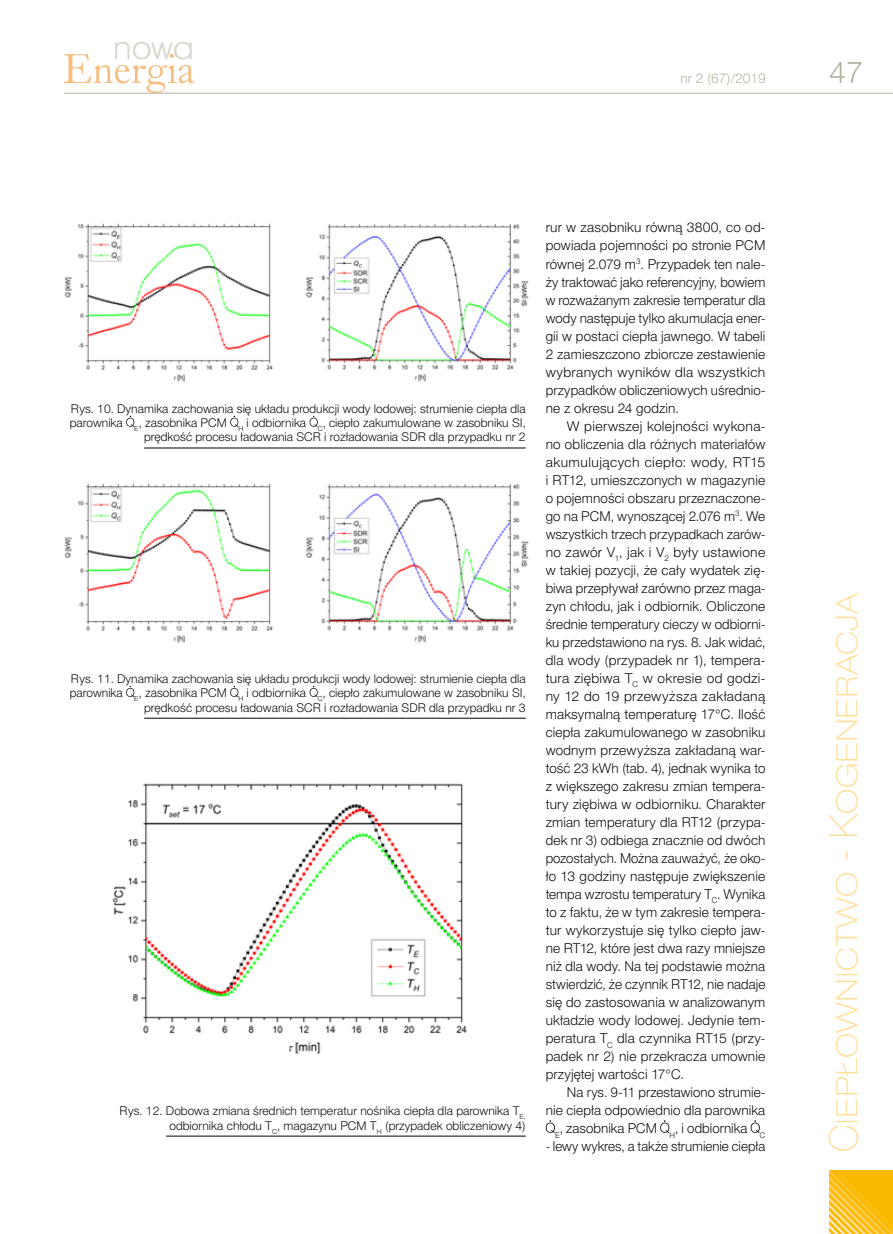
<style>
.page{position:relative;width:893px;height:1234px;background:#fff}
.page>*{position:absolute;margin:0;border:0;box-sizing:border-box;transform-origin:0 0}
.t1{font:39px "Switzer EFN Thin";color:#ffdd93}
.t2{font:30px "Switzer EFN Light";color:#b2af9b}
.t3{font:13.5px/18px "Switzer EFN Light";letter-spacing:.005em;color:#000;text-align:justify}
.t4{font:13.5px "Switzer EFN Light";color:#b2af9b}
.t5{font:12px/14.4px "Switzer EFN Light";color:#000;text-align:right}
</style>
<div class="page">
<hr style="left:64px;top:93px;width:829px;height:1px;background:#b2af9b">
<svg style="left:64px;top:42px;width:131px;height:51px"></svg>
<svg style="left:829px;top:1170px;width:64px;height:63px;background:#fbc01b"></svg>
<hr style="left:144px;top:447px;width:382px;height:1px;background:#000">
<svg style="left:126px;top:415px;width:8px;height:12px"></svg>
<svg style="left:230px;top:415px;width:8px;height:12px"></svg>
<svg style="left:310px;top:415px;width:8px;height:12px"></svg>
<hr style="left:144px;top:717px;width:382px;height:1px;background:#000">
<svg style="left:126px;top:685px;width:8px;height:12px"></svg>
<svg style="left:230px;top:685px;width:8px;height:12px"></svg>
<svg style="left:310px;top:685px;width:8px;height:12px"></svg>
<hr style="left:166px;top:1135px;width:360px;height:1px;background:#000">
<img style="left:64px;top:223px;width:209px;height:159px">
<img style="left:64px;top:483px;width:209px;height:160px">
<img style="left:306px;top:224px;width:223px;height:158px">
<img style="left:306px;top:484px;width:223px;height:159px">
<svg style="left:546px;top:1120px;width:9px;height:12px"></svg>
<svg style="left:660px;top:1120px;width:9px;height:12px"></svg>
<svg style="left:751px;top:1120px;width:9px;height:12px"></svg>
<img style="left:112px;top:783px;width:355px;height:271px">
<p class="t4" style="left:681px;top:70px;width:87px">nr 2 (67)/2019</p>
<h2 class="t2" style="left:829px;top:55px;width:36px">47</h2>
<p class="t5" style="left:70px;top:401px;width:457px">Rys. 10. Dynamika zachowania się układu produkcji wody lodowej: strumienie ciepła dla parownika <sub>E</sub>, zasobnika PCM <sub>H</sub> i odbiornika <sub>C</sub>, ciepło zakumulowane w zasobniku SI, prędkość procesu ładowania SCR i rozładowania SDR dla przypadku nr 2</p>
<p class="t5" style="left:70px;top:671px;width:457px">Rys. 11. Dynamika zachowania się układu produkcji wody lodowej: strumienie ciepła dla parownika <sub>E</sub>, zasobnika PCM <sub>H</sub> i odbiornika <sub>C</sub>, ciepło zakumulowane w zasobniku SI, prędkość procesu ładowania SCR i rozładowania SDR dla przypadku nr 3</p>
<p class="t5" style="left:120px;top:1103px;width:408px">Rys. 12. Dobowa zmiana średnich temperatur nośnika ciepła dla parownika T<sub>E, </sub>odbiornika chłodu T<sub>C</sub>, magazynu PCM T<sub>H</sub> (przypadek obliczeniowy 4)</p>
<p class="t3" style="left:546px;top:218px;width:221px">rur w zasobniku równą 3800, co od&shy;powiada pojemności po stronie PCM równej 2.079 m<sup>3</sup>. Przypadek ten nale&shy;ży traktować jako referencyjny, bowiem w rozważanym zakresie temperatur dla wody następuje tylko akumulacja ener&shy;gii w postaci ciepła jawnego. W tabeli 2 zamieszczono zbiorcze zestawienie wybranych wyników dla wszystkich przypadków obliczeniowych uśrednio&shy;ne z okresu 24 godzin.</p>
<p class="t3" style="left:546px;top:416px;width:221px;text-indent:21px">W pierwszej kolejności wykona&shy;no obliczenia dla różnych materiałów akumulujących ciepło: wody, RT15 i RT12, umieszczonych w magazynie o pojemności obszaru przeznaczone&shy;go na PCM, wynoszącej 2.076 m<sup>3</sup>. We wszystkich trzech przypadkach zarów&shy;no zawór V<sub>1</sub>, jak i V<sub>2</sub> były ustawione w takiej pozycji, że cały wydatek zię&shy;biwa przepływał zarówno przez maga&shy;zyn chłodu, jak i odbiornik. Obliczone średnie temperatury cieczy w odbiorni&shy;ku przedstawiono na rys. 8. Jak widać, dla wody (przypadek nr 1), tempera&shy;tura ziębiwa T<sub>C</sub> w okresie od godzi&shy;ny 12 do 19 przewyższa zakładaną maksymalną temperaturę 17°C. Ilość ciepła zakumulowanego w zasobniku wodnym przewyższa zakładaną war&shy;tość 23 kWh (tab. 4), jednak wynika to z większego zakresu zmian tempera&shy;tury ziębiwa w odbiorniku. Charakter zmian temperatury dla RT12 (przypa&shy;dek nr 3) odbiega znacznie od dwóch pozostałych. Można zauważyć, że oko&shy;ło 13 godziny następuje zwiększenie tempa wzrostu temperatury T<sub>C</sub>. Wynika to z faktu, że w tym zakresie tempera&shy;tur wykorzystuje się tylko ciepło jaw&shy;ne RT12, które jest dwa razy mniejsze niż dla wody. Na tej podstawie można stwierdzić, że czynnik RT12, nie nadaje się do zastosowania w analizowanym układzie wody lodowej. Jedynie tem&shy;peratura T<sub>C</sub> dla czynnika RT15 (przy&shy;padek nr 2) nie przekracza umownie przyjętej wartości 17°C.</p>
<p class="t3" style="left:546px;top:1082px;width:221px;text-align:right">Na rys. 9-11 przestawiono strumie-<br>nie ciepła odpowiednio dla parownika<br><sub>E</sub>, zasobnika PCM <sub>H</sub>, i odbiornika <sub>C</sub></p>
<p class="t3" style="left:546px;top:1136px;width:221px">- lewy wykres, a także strumienie ciepła</p>
<h1 class="t1" style="left:821px;top:1151px;width:560px;rotate:-90deg">Ciepłownictwo - Kogeneracja</h1>
</div>
